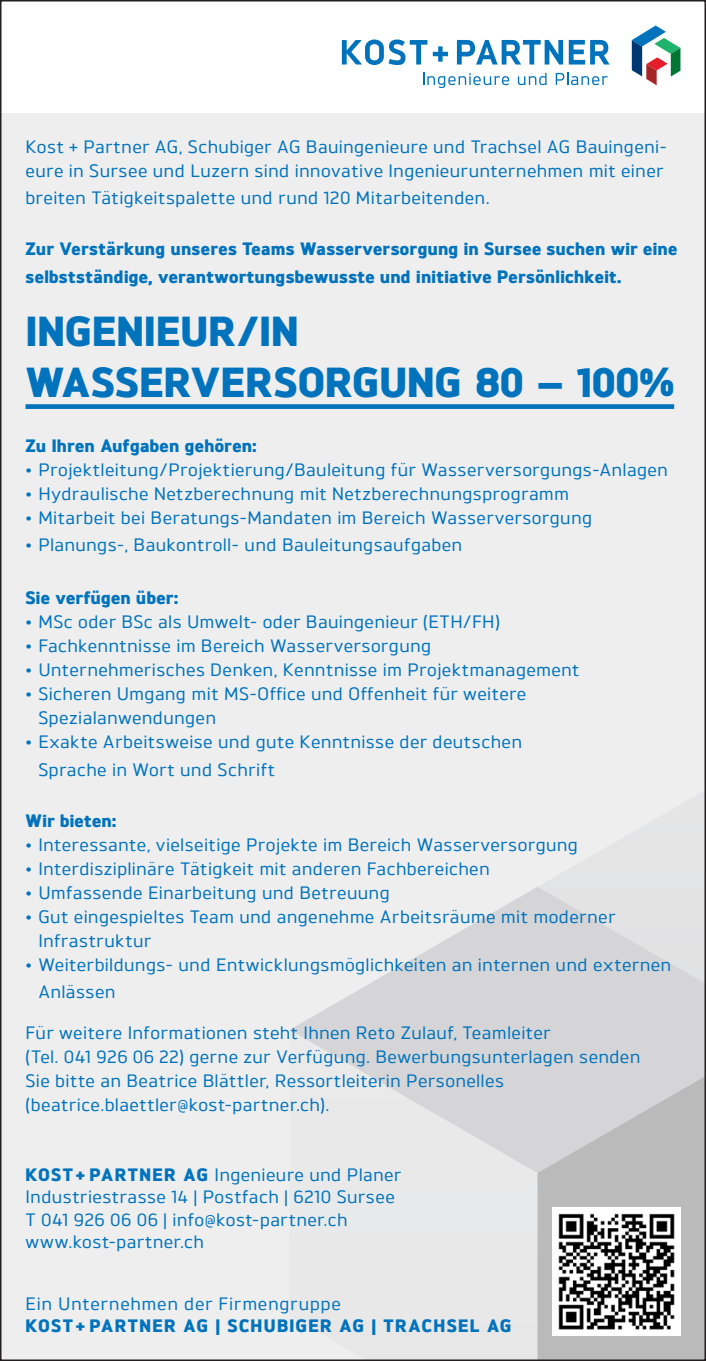
<style>
.page{position:relative;width:706px;height:1361px;background:#fff}
.page>*{position:absolute;margin:0;border:0;box-sizing:border-box;transform-origin:0 0}
.t1{font:800 42px/50.4px "Brokman";letter-spacing:.01em;color:#0073bc}
.text_aufzählung{font:500 18px/24px "Brokman";letter-spacing:.02em;color:#0073bc}
.text_aufzählung-2{font:800 18px/28.5px "Brokman";letter-spacing:.02em;color:#0073bc}
.text_aufzählung-3{font:800 18px "Brokman";letter-spacing:.075em;color:#0073bc}
.text_aufzählung-4{font:500 18px "Brokman";letter-spacing:.04em;color:#0073bc}
.s1{font-weight:800}
</style>
<div class="page">
<div style="left:0;top:114px;width:706px;height:1247px;background:#eeeeef"></div>
<svg style="left:632px;top:26px;width:48px;height:59px"></svg>
<svg style="left:342px;top:40px;width:85px;height:25px"></svg>
<svg style="left:433px;top:46px;width:15px;height:16px"></svg>
<svg style="left:457px;top:40px;width:106px;height:25px"></svg>
<svg style="left:569px;top:40px;width:41px;height:25px"></svg>
<svg style="left:423px;top:73px;width:86px;height:15px"></svg>
<svg style="left:518px;top:73px;width:29px;height:12px"></svg>
<svg style="left:556px;top:73px;width:51px;height:12px"></svg>
<div style="left:541px;top:872px;width:162px;height:14px;background:#e3e4e5"></div>
<svg style="left:290px;top:887px;width:413px;height:286px;fill:#d5d5d7"></svg>
<svg style="left:537px;top:1030px;width:166px;height:328px;background:#c6c5c7"></svg>
<div style="left:26px;top:404px;width:648px;height:5px;background:#0073bc"></div>
<img style="left:553px;top:1208px;width:127px;height:127px">
<p class="text_aufzählung" style="left:26px;top:134px;width:643px">Kost + Partner AG, Schubiger AG Bauingenieure und Trachsel AG Bauingeni&shy;eure in Sursee und Luzern sind innovative Ingenieurunternehmen mit einer</p>
<p class="text_aufzählung" style="left:26px;top:185px;width:465px">breiten Tätigkeitspalette und rund 120 Mitarbeitenden.</p>
<p class="text_aufzählung-2" style="left:26px;top:233px;width:653px">Zur Verstärkung unseres Teams Wasserversorgung in Sursee suchen wir eine selbstständige, verantwortungsbewusste und initiative Persönlichkeit.</p>
<p class="t1" style="left:26px;top:303px;width:650px">INGENIEUR/IN<br>WASSERVERSORGUNG 80 — 100%</p>
<p class="text_aufzählung-2" style="left:26px;top:430px;width:232px">Zu Ihren Aufgaben gehören:</p>
<p class="text_aufzählung" style="left:26px;top:457px;width:644px">• Projektleitung/Projektierung/Bauleitung für Wasserversorgungs-Anlagen</p>
<p class="text_aufzählung" style="left:26px;top:481px;width:545px">• Hydraulische Netzberechnung mit Netzberechnungsprogramm</p>
<p class="text_aufzählung" style="left:26px;top:505px;width:568px">• Mitarbeit bei Beratungs-Mandaten im Bereich Wasserversorgung</p>
<p class="text_aufzählung" style="left:26px;top:532px;width:438px">• Planungs-, Baukontroll- und Bauleitungsaufgaben</p>
<p class="text_aufzählung-2" style="left:26px;top:583px;width:154px">Sie verfügen über:</p>
<p class="text_aufzählung" style="left:26px;top:609px;width:476px">• MSc oder BSc als Umwelt- oder Bauingenieur (ETH/FH)</p>
<p class="text_aufzählung" style="left:26px;top:633px;width:407px">• Fachkenntnisse im Bereich Wasserversorgung</p>
<p class="text_aufzählung" style="left:26px;top:657px;width:555px">• Unternehmerisches Denken, Kenntnisse im Projektmanagement</p>
<p class="text_aufzählung" style="left:38px;top:681px;width:489px;text-indent:-13px">• Sicheren Umgang mit MS-Office und Offenheit für weitere<br>Spezialanwendungen</p>
<p class="text_aufzählung" style="left:38px;top:728px;width:485px;line-height:27px;text-indent:-13px">• Exakte Arbeitsweise und gute Kenntnisse der deutschen<br>Sprache in Wort und Schrift</p>
<p class="text_aufzählung-2" style="left:26px;top:805px;width:92px">Wir bieten:</p>
<p class="text_aufzählung" style="left:26px;top:831px;width:554px">• Interessante, vielseitige Projekte im Bereich Wasserversorgung</p>
<p class="text_aufzählung" style="left:26px;top:855px;width:466px">• Interdisziplinäre Tätigkeit mit anderen Fachbereichen</p>
<p class="text_aufzählung" style="left:26px;top:879px;width:366px">• Umfassende Einarbeitung und Betreuung</p>
<p class="text_aufzählung" style="left:38px;top:903px;width:578px;text-indent:-13px">• Gut eingespieltes Team und angenehme Arbeitsräume mit moderner<br>Infrastruktur</p>
<p class="text_aufzählung" style="left:38px;top:950px;width:634px;line-height:27px;text-indent:-13px">• Weiterbildungs- und Entwicklungsmöglichkeiten an internen und externen<br>Anlässen</p>
<p class="text_aufzählung" style="left:26px;top:1019px;width:616px">Für weitere Informationen steht Ihnen Reto Zulauf, Teamleiter<br>(Tel. 041 926 06 22) gerne zur Verfügung. Bewerbungsunterlagen senden Sie bitte an Beatrice Blättler, Ressortleiterin Personelles (beatrice.blaettler@kost-partner.ch).</p>
<p class="text_aufzählung" style="left:26px;top:1161px;width:377px"><span class="s1">KOST + PARTNER AG</span> Ingenieure und Planer</p>
<p class="text_aufzählung" style="left:26px;top:1184px;width:371px">Industriestrasse 14 | Postfach | 6210 Sursee</p>
<p class="text_aufzählung" style="left:26px;top:1206px;width:323px">T 041 926 06 06 | info@kost-partner.ch</p>
<p class="text_aufzählung" style="left:26px;top:1229px;width:180px">www.kost-partner.ch</p>
<p class="text_aufzählung-4" style="left:26px;top:1291px;width:317px">Ein Unternehmen der Firmengruppe</p>
<p class="text_aufzählung-3" style="left:26px;top:1313px;width:487px">KOST+ PARTNER AG | SCHUBIGER AG | TRACHSEL AG</p>
</div>
